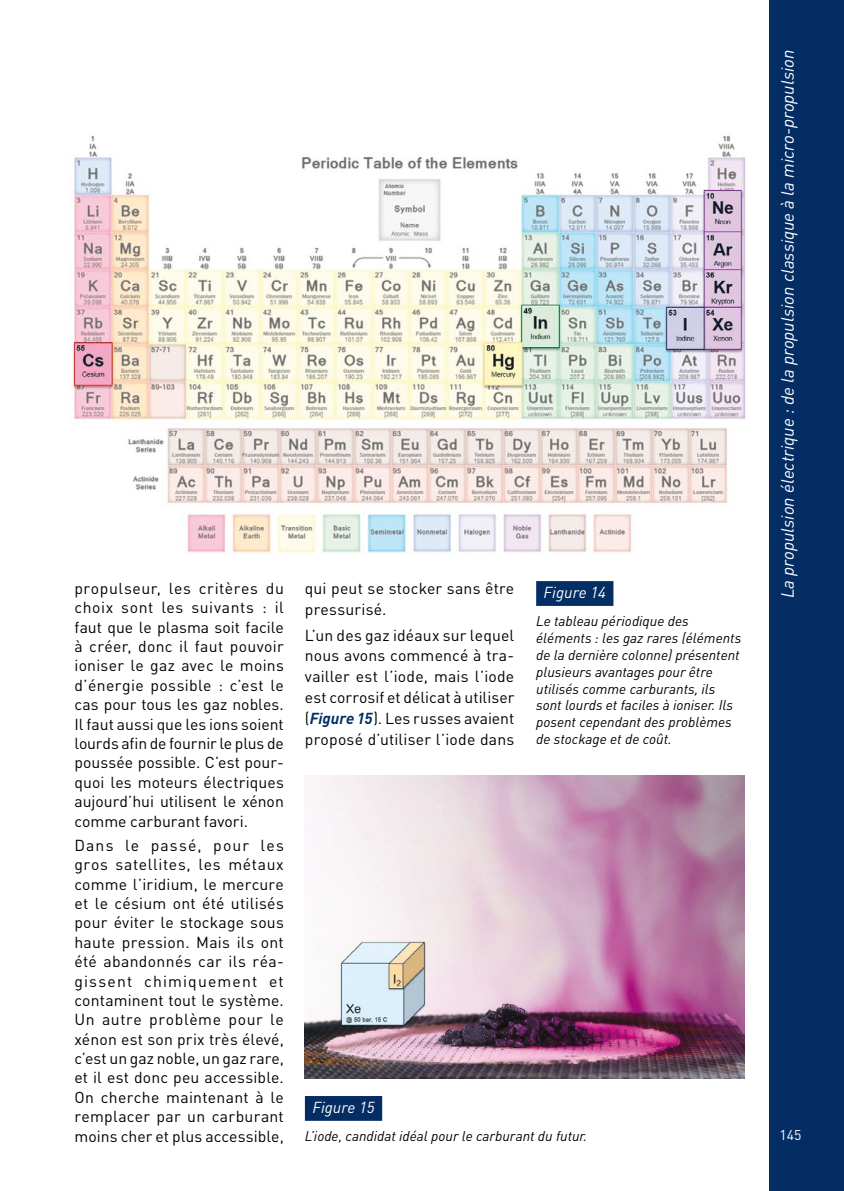
<style>
.page{position:relative;width:844px;height:1191px;background:#fff}
.page>*{position:absolute;margin:0;border:0;box-sizing:border-box;transform-origin:0 0}
.t1{font:italic 17.5px "DIN";color:#fff}
.t2{font:15.75px/19.4px "DIN";letter-spacing:.01em;color:#000;text-align:justify}
.t3{font:italic 15.75px "DIN";color:#fff}
.t4{font:italic 14px/16.8px "DIN";color:#000}
.t5{font:14px "DIN";color:#fff}
.s1{font-weight:700;font-style:italic;color:#042d64}
</style>
<div class="page">
<div style="left:769px;top:0;width:74px;height:1191px;background:#042d64"></div>
<div style="left:536px;top:581px;width:77px;height:25px;background:#042d64"></div>
<img style="left:73px;top:135px;width:673px;height:419px">
<img style="left:305px;top:775px;width:439px;height:303px">
<div style="left:305px;top:1096px;width:77px;height:24px;background:#042d64"></div>
<p class="t2" style="left:74px;top:578px;width:211px">propulseur, les critères du choix sont les suivants : il faut que le plasma soit facile à créer, donc il faut pouvoir ioniser le gaz avec le moins d’énergie possible : c’est le cas pour tous les gaz nobles.<br>Il faut aussi que les ions soient lourds afin de fournir le plus de poussée possible. C’est pour&shy;quoi les moteurs électriques aujourd’hui utilisent le xénon comme carburant favori.</p>
<p class="t2" style="left:74px;top:835px;width:211px">Dans le passé, pour les gros satellites, les métaux comme l’iridium, le mercure et le césium ont été utilisés pour éviter le stockage sous haute pression. Mais ils ont été abandonnés car ils réa&shy;gissent chimiquement et contaminent tout le système.<br>Un autre problème pour le xénon est son prix très élevé, c’est un gaz noble, un gaz rare, et il est donc peu accessible.<br>On cherche maintenant à le remplacer par un carburant moins cher et plus accessible,</p>
<p class="t2" style="left:305px;top:577px;width:211px;line-height:20.8px">qui peut se stocker sans être pressurisé.</p>
<p class="t2" style="left:305px;top:624px;width:211px;line-height:20.8px">L’un des gaz idéaux sur lequel nous avons commencé à tra&shy;vailler est l’iode, mais l’iode est corrosif et délicat à utiliser (<span class="s1">Figure 15</span>). Les russes avaient proposé d’utiliser l’iode dans</p>
<p class="t3" style="left:543px;top:583px;width:64px">Figure 14</p>
<p class="t4" style="left:536px;top:613px;width:206px">Le tableau périodique des éléments : les gaz rares (éléments de la dernière colonne) présentent plusieurs avantages pour être utilisés comme carburants, ils sont lourds et faciles à ioniser. Ils posent cependant des problèmes de stockage et de coût.</p>
<p class="t3" style="left:312px;top:1097px;width:64px">Figure 15</p>
<p class="t4" style="left:305px;top:1127px;width:284px">L’iode, candidat idéal pour le carburant du futur.</p>
<p class="t1" style="left:776px;top:598px;width:550px;rotate:-90deg">La propulsion électrique : de la propulsion classique à la micro-propulsion</p>
<p class="t5" style="left:779px;top:1125px;width:23px">145</p>
</div>
